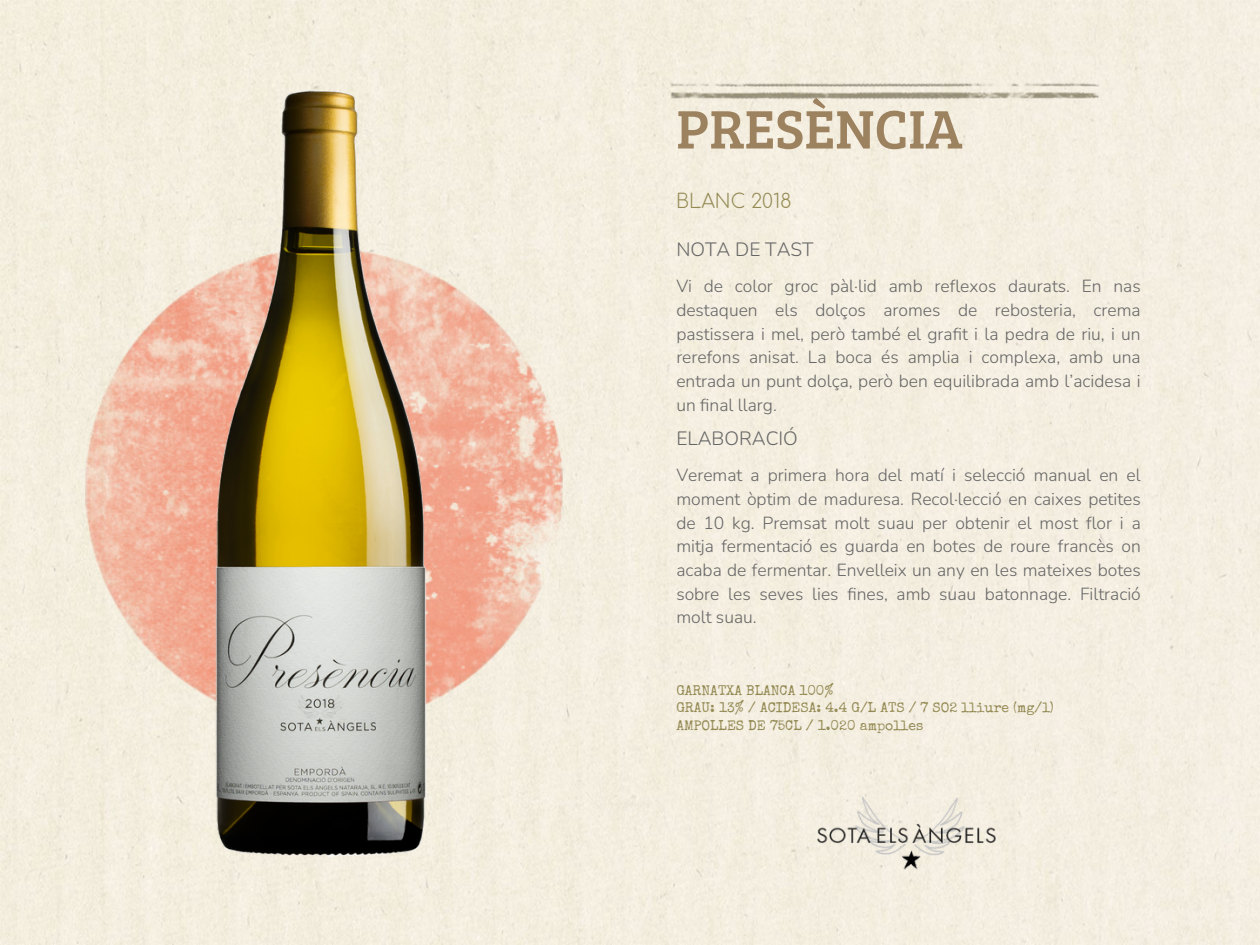
<style>
.page{position:relative;width:1260px;height:945px;background:#fff}
.page>*{position:absolute;margin:0;border:0;box-sizing:border-box;transform-origin:0 0}
.t1{font:56px "Bree Serif";color:#9d8260}
.t2{font:300 19.25px "Nunito";color:#666}
.t3{font:300 19.25px "Comfortaa";color:#938953}
.t4{font:300 17.5px/23.6px "Nunito";color:#666;text-align:justify}
.t5{font:14px/17.2px "Special Elite";color:#938953}
</style>
<div class="page">
<div style="left:0;top:31px;width:1260px;height:883px;background:#f4eee0"></div>
<div style="left:165px;top:43px;width:975px;height:684px;background:#f4eee0"></div>
<img style="left:811px;top:794px;width:189px;height:80px">
<img style="left:127px;top:79px;width:391px;height:783px">
<p class="t1" style="left:676px;top:88px;width:288px">PRESÈNCIA</p>
<p class="t3" style="left:676px;top:191px;width:117px">BLANC 2018</p>
<p class="t2" style="left:676px;top:237px;width:139px">NOTA DE TAST</p>
<p class="t4" style="left:676px;top:275px;width:466px">Vi de color groc pàl·lid amb reflexos daurats. En nas destaquen els dolços aromes de rebosteria, crema pastissera i mel, però també el grafit i la pedra de riu, i un rerefons anisat. La boca és amplia i complexa, amb una entrada un punt dolça, però ben equilibrada amb l’acidesa i un final llarg.</p>
<p class="t2" style="left:676px;top:426px;width:123px">ELABORACIÓ</p>
<p class="t4" style="left:676px;top:464px;width:466px">Veremat a primera hora del matí i selecció manual en el moment òptim de maduresa. Recol·lecció en caixes petites de 10 kg. Premsat molt suau per obtenir el most flor i a mitja fermentació es guarda en botes de roure francès on acaba de fermentar. Envelleix un any en les mateixes botes sobre les seves lies fines, amb suau batonnage. Filtració molt suau.</p>
<p class="t5" style="left:676px;top:684px;width:159px">GARNATXA BLANCA 100%</p>
<p class="t5" style="left:676px;top:701px;width:379px">GRAU: 13% / ACIDESA: 4.4 G/L ATS / 7 SO2 lliure (mg/l)<br>AMPOLLES DE 75CL / 1.020 ampolles</p>
</div>
